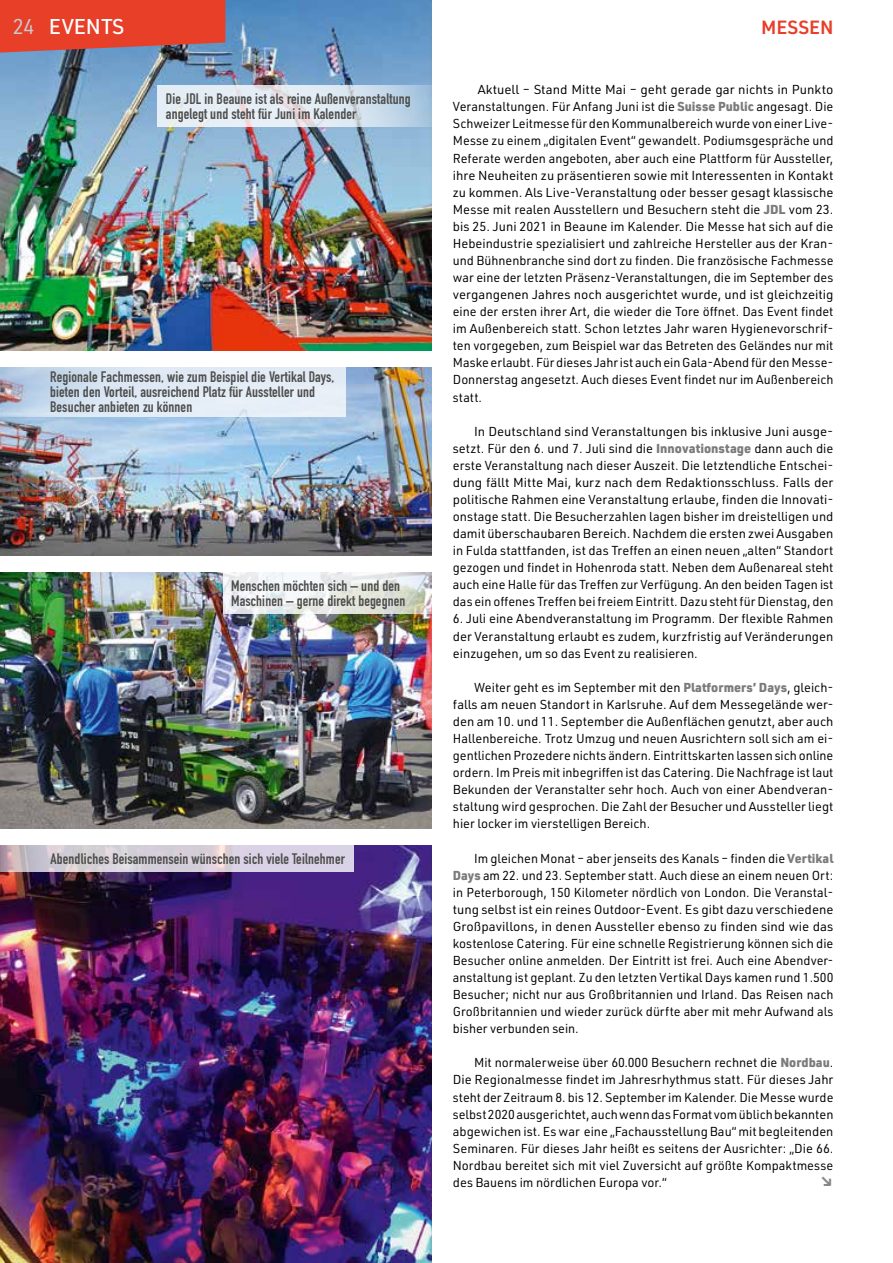
<style>
.page{position:relative;width:893px;height:1263px;background:#fff}
.page>*{position:absolute;margin:0;border:0;box-sizing:border-box;transform-origin:0 0}
.t1{font:500 21px "URWDIN";color:#fff}
.t2{font:600 18.75px "URWDIN";color:#e83f29}
.t3{font:700 16.5px "URWDIN";color:#868786}
.t4{font:700 15px/15px "DIN Condensed";letter-spacing:.01em;color:#4e4e4d}
.t5{font:12.75px/17.1px "URWDIN";color:#000;text-align:justify}
.s1{font-weight:400;color:#c9caca}
.s2{font-weight:900;color:#7a7b7a}
</style>
<div class="page">
<img style="left:0;top:0;width:432px;height:350px">
<img style="left:0;top:367px;width:432px;height:188px">
<img style="left:0;top:572px;width:432px;height:256px">
<svg style="left:0;top:0;width:225px;height:53px;background:#d94636"></svg>
<img style="left:0;top:845px;width:432px;height:418px">
<svg style="left:157px;top:85px;width:275px;height:41px;background:#d8e3ed"></svg>
<svg style="left:223px;top:572px;width:209px;height:42px"></svg>
<svg style="left:0;top:367px;width:345px;height:50px;background:#d9e4f0"></svg>
<svg style="left:0;top:845px;width:354px;height:27px;background:#d5cdd9"></svg>
<h1 class="t1" style="left:13px;top:12px;width:113px"><span class="s1">24</span> EVENTS</h1>
<h2 class="t2" style="left:761px;top:15px;width:74px">MESSEN</h2>
<p class="t4" style="left:166px;top:91px;width:246px">Die JDL in Beaune ist als reine Außenveranstaltung angelegt und steht für Juni im Kalender</p>
<p class="t4" style="left:50px;top:369px;width:286px">Regionale Fachmessen, wie zum Beispiel die Vertikal Days, bieten den Vorteil, ausreichend Platz für Aussteller und<br>Besucher anbieten zu können</p>
<p class="t4" style="left:231px;top:578px;width:176px">Menschen möchten sich – und den<br>Maschinen – gerne direkt begegnen</p>
<p class="t4" style="left:51px;top:851px;width:296px">Abendliches Beisammensein wünschen sich viele Teilnehmer</p>
<p class="t5" style="left:453px;top:81px;width:382px;text-indent:25px">Aktuell – Stand Mitte Mai – geht gerade gar nichts in Punkto Veranstaltungen. Für Anfang Juni ist die <span class="s2">Suisse Public</span> angesagt. Die Schweizer Leitmesse für den Kommunalbereich wurde von einer Live-Messe zu einem „digitalen Event“ gewandelt. Podiumsgespräche und Referate werden angeboten, aber auch eine Plattform für Aussteller, ihre Neuheiten zu präsentieren sowie mit Interessenten in Kontakt zu kommen. Als Live-Veranstaltung oder besser gesagt klassische Messe mit realen Ausstellern und Besuchern steht die <span class="s2">JDL</span> vom 23. bis 25. Juni 2021 in Beaune im Kalender. Die Messe hat sich auf die Hebeindustrie spezialisiert und zahlreiche Hersteller aus der Kran&shy;und Bühnenbranche sind dort zu finden. Die französische Fachmesse war eine der letzten Präsenz-Veranstaltungen, die im September des vergangenen Jahres noch ausgerichtet wurde, und ist gleichzeitig eine der ersten ihrer Art, die wieder die Tore öffnet. Das Event findet im Außenbereich statt. Schon letztes Jahr waren Hygienevorschrif&shy;ten vorgegeben, zum Beispiel war das Betreten des Geländes nur mit Maske erlaubt. Für dieses Jahr ist auch ein Gala-Abend für den Messe-Donnerstag angesetzt. Auch dieses Event findet nur im Außenbereich statt.</p>
<p class="t5" style="left:453px;top:422px;width:382px;text-indent:21px">In Deutschland sind Veranstaltungen bis inklusive Juni ausge&shy;setzt. Für den 6. und 7. Juli sind die <span class="s2">Innovationstage</span> dann auch die erste Veranstaltung nach dieser Auszeit. Die letztendliche Entschei&shy;dung fällt Mitte Mai, kurz nach dem Redaktionsschluss. Falls der politische Rahmen eine Veranstaltung erlaube, finden die Innovati&shy;onstage statt. Die Besucherzahlen lagen bisher im dreistelligen und damit überschaubaren Bereich. Nachdem die ersten zwei Ausgaben in Fulda stattfanden, ist das Treffen an einen neuen „alten“ Standort gezogen und findet in Hohenroda statt. Neben dem Außenareal steht auch eine Halle für das Treffen zur Verfügung. An den beiden Tagen ist das ein offenes Treffen bei freiem Eintritt. Dazu steht für Dienstag, den</p>
<p class="t5" style="left:453px;top:610px;width:382px">6. Juli eine Abendveranstaltung im Programm. Der flexible Rahmen der Veranstaltung erlaubt es zudem, kurzfristig auf Veränderungen einzugehen, um so das Event zu realisieren.</p>
<p class="t5" style="left:453px;top:678px;width:382px;text-indent:21px">Weiter geht es im September mit den <span class="s2">Platformers’ Days</span>, gleich&shy;falls am neuen Standort in Karlsruhe. Auf dem Messegelände wer&shy;den am 10. und 11. September die Außenflächen genutzt, aber auch Hallenbereiche. Trotz Umzug und neuen Ausrichtern soll sich am ei&shy;gentlichen Prozedere nichts ändern. Eintrittskarten lassen sich online ordern. Im Preis mit inbegriffen ist das Catering. Die Nachfrage ist laut Bekunden der Veranstalter sehr hoch. Auch von einer Abendveran&shy;staltung wird gesprochen. Die Zahl der Besucher und Aussteller liegt hier locker im vierstelligen Bereich.</p>
<p class="t5" style="left:453px;top:849px;width:382px;text-indent:21px">Im gleichen Monat – aber jenseits des Kanals – finden die <span class="s2">Vertikal Days</span> am 22. und 23. September statt. Auch diese an einem neuen Ort: in Peterborough, 150 Kilometer nördlich von London. Die Veranstal&shy;tung selbst ist ein reines Outdoor-Event. Es gibt dazu verschiedene Großpavillons, in denen Aussteller ebenso zu finden sind wie das kostenlose Catering. Für eine schnelle Registrierung können sich die Besucher online anmelden. Der Eintritt ist frei. Auch eine Abendver&shy;anstaltung ist geplant. Zu den letzten Vertikal Days kamen rund 1.500<br>Besucher; nicht nur aus Großbritannien und Irland. Das Reisen nach Großbritannien und wieder zurück dürfte aber mit mehr Aufwand als bisher verbunden sein.</p>
<p class="t5" style="left:453px;top:1054px;width:382px;text-indent:21px">Mit normalerweise über 60.000 Besuchern rechnet die <span class="s2">Nordbau</span>.<br>Die Regionalmesse findet im Jahresrhythmus statt. Für dieses Jahr steht der Zeitraum 8. bis 12. September im Kalender. Die Messe wurde selbst 2020 ausgerichtet, auch wenn das Format vom üblich bekannten abgewichen ist. Es war eine „Fachausstellung Bau“ mit begleitenden Seminaren. Für dieses Jahr heißt es seitens der Ausrichter: „Die 66.<br>Nordbau bereitet sich mit viel Zuversicht auf größte Kompaktmesse des Bauens im nördlichen Europa vor.“</p>
<p class="t3" style="left:820px;top:1169px;width:15px">↘</p>
</div>
